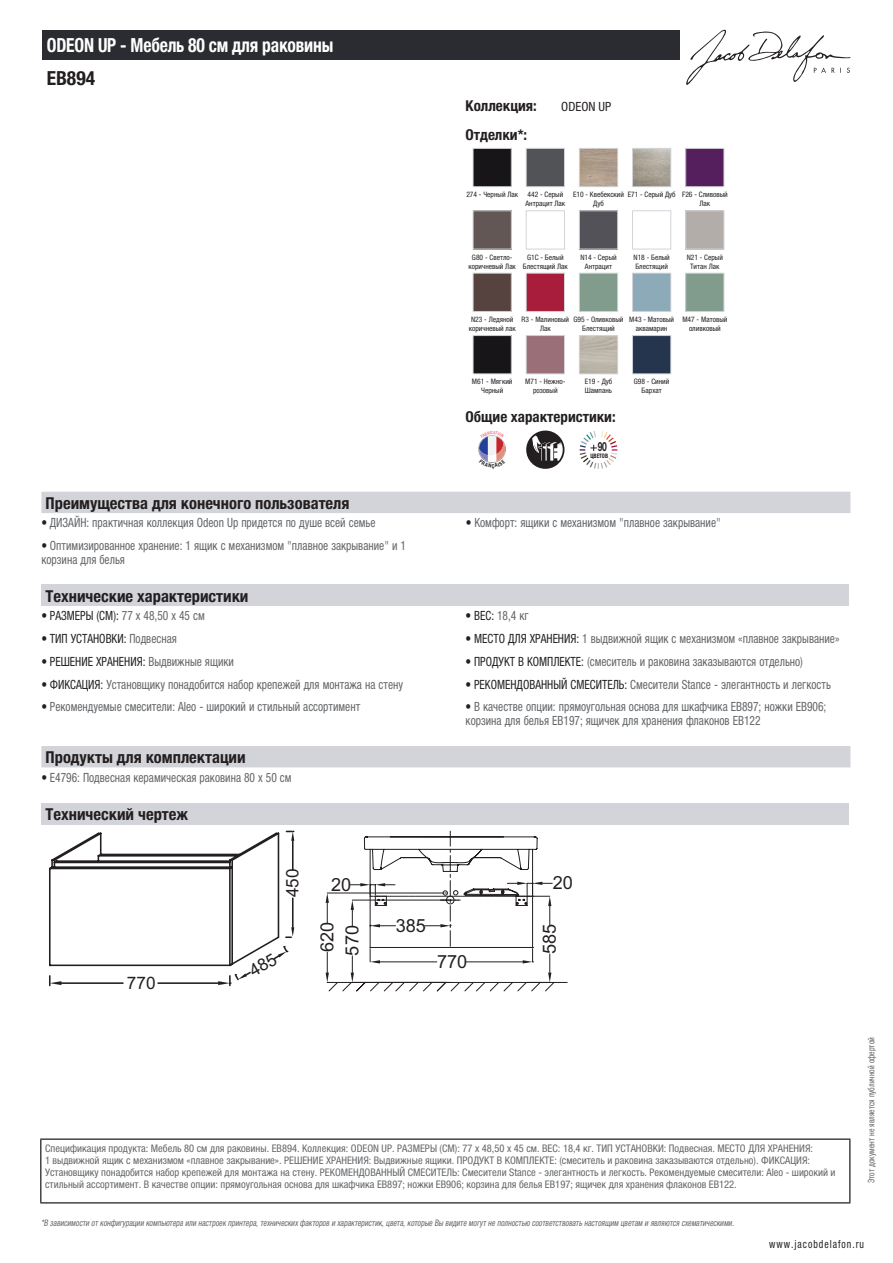
<style>
.page{position:relative;width:893px;height:1263px;background:#fff}
.page>*{position:absolute;margin:0;border:0;box-sizing:border-box;transform-origin:0 0}
.t1{font:700 condensed 19.5px "Helvetica Neue LTCYR";letter-spacing:-.01em;color:#fff;scale:.9 1}
.t2{font:700 condensed 19.5px "Helvetica Neue LTCYR";color:#231f20}
.t3{font:18.15px/25px "Arial";color:#231f20}
.t4{font:17.25px "Arial";color:#231f20}
.t5{font:700 condensed 16.5px "Helvetica Neue LTCYR";color:#231f20}
.t6{font:700 condensed 15px "Helvetica Neue LTCYR";color:#231f20}
.t7{font:condensed 12.75px/13.5px "Helvetica Neue LTCYR";color:#626568;scale:.9 1}
.t8{font:condensed 12.75px "Helvetica Neue LTCYR";color:#231f20;scale:.9 1}
.t9{font:condensed 12.75px "Helvetica Neue LTCYR";color:#231f20}
.t10{font:700 12.6px "Helvetica Neue LT Std";color:#231f20;scale:.68 1}
.t11{font:condensed 11.25px "Helvetica Neue LTCYR";letter-spacing:.1em;color:#231f20;scale:.87 1}
.t12{font:condensed 10.5px/12px "Helvetica Neue LTCYR";color:#626568}
.t13{font:italic condensed 9px "Helvetica Neue LTCYR";color:#626568;scale:.87 1}
.t14{font:condensed 9px "Helvetica Neue LTCYR";color:#626568;scale:.87 1}
.t15{font:condensed 7.5px/9px "Helvetica Neue LTCYR";color:#231f20;text-align:center}
.t16{font:700 condensed 6.15px "Helvetica Neue LTCYR";color:#231f20;scale:.89 1}
.s1{color:#231f20}
.s2{color:#626568}
</style>
<div class="page">
<svg style="left:686px;top:30px;width:164px;height:55px"></svg>
<img style="left:475px;top:150px;width:35px;height:35px">
<div style="left:473px;top:148px;width:39px;height:39px;border:1px solid #d3d4da"></div>
<img style="left:528px;top:150px;width:35px;height:35px">
<div style="left:526px;top:148px;width:39px;height:39px;border:1px solid #d3d4da"></div>
<img style="left:581px;top:150px;width:35px;height:35px">
<div style="left:579px;top:148px;width:39px;height:39px;border:1px solid #d3d4da"></div>
<img style="left:634px;top:150px;width:35px;height:35px">
<div style="left:632px;top:148px;width:39px;height:39px;border:1px solid #d3d4da"></div>
<img style="left:687px;top:150px;width:35px;height:35px">
<div style="left:685px;top:148px;width:39px;height:39px;border:1px solid #d3d4da"></div>
<img style="left:475px;top:212px;width:35px;height:35px">
<div style="left:473px;top:210px;width:39px;height:39px;border:1px solid #d3d4da"></div>
<div style="left:526px;top:210px;width:39px;height:39px;border:1px solid #d3d4da"></div>
<img style="left:581px;top:212px;width:35px;height:35px">
<div style="left:579px;top:210px;width:39px;height:39px;border:1px solid #d3d4da"></div>
<div style="left:632px;top:210px;width:39px;height:39px;border:1px solid #d3d4da"></div>
<div style="left:685px;top:210px;width:39px;height:39px;border:1px solid #d3d4da"></div>
<img style="left:475px;top:275px;width:35px;height:35px">
<div style="left:473px;top:273px;width:39px;height:39px;border:1px solid #d3d4da"></div>
<img style="left:528px;top:275px;width:35px;height:35px">
<div style="left:526px;top:273px;width:39px;height:39px;border:1px solid #d3d4da"></div>
<div style="left:579px;top:273px;width:39px;height:39px;border:1px solid #d3d4da"></div>
<div style="left:632px;top:273px;width:39px;height:39px;border:1px solid #d3d4da"></div>
<div style="left:685px;top:273px;width:39px;height:39px;border:1px solid #d3d4da"></div>
<img style="left:475px;top:337px;width:35px;height:35px">
<div style="left:473px;top:335px;width:39px;height:39px;border:1px solid #d3d4da"></div>
<div style="left:526px;top:335px;width:39px;height:39px;border:1px solid #d3d4da"></div>
<div style="left:579px;top:335px;width:39px;height:39px;border:1px solid #d3d4da"></div>
<img style="left:634px;top:337px;width:35px;height:35px">
<div style="left:632px;top:335px;width:39px;height:39px;border:1px solid #d3d4da"></div>
<svg style="left:526px;top:431px;width:38px;height:38px"></svg>
<svg style="left:580px;top:431px;width:37px;height:38px"></svg>
<div style="left:41px;top:492px;width:809px;height:21px;background:#d3d4da"></div>
<div style="left:41px;top:585px;width:808px;height:21px;background:#d3d4da"></div>
<div style="left:41px;top:746px;width:809px;height:21px;background:#d3d4da"></div>
<div style="left:41px;top:803px;width:808px;height:21px;background:#d3d4da"></div>
<hr style="left:353px;top:982px;width:214px;height:1px;background:#231f20">
<svg style="left:326px;top:831px;width:229px;height:160px"></svg>
<div style="left:43px;top:30px;width:637px;height:30px;background:#2a2c32"></div>
<hr style="left:40px;top:1138px;width:810px;height:2px;background:#040503">
<hr style="left:40px;top:1140px;width:1px;height:62px;background:#040503">
<hr style="left:849px;top:1140px;width:1px;height:62px;background:#040503">
<hr style="left:40px;top:1202px;width:810px;height:1px;background:#040503">
<svg style="left:479px;top:435px;width:26px;height:28px"></svg>
<svg style="left:49px;top:831px;width:245px;height:154px"></svg>
<h1 class="t1" style="left:47px;top:34px;width:320px">ODEON UP - Мебель 80 см для раковины</h1>
<h1 class="t2" style="left:47px;top:67px;width:50px">EB894</h1>
<p class="t6" style="left:466px;top:97px;width:73px">Коллекция:</p>
<p class="t9" style="left:561px;top:99px;width:52px">ODEON UP</p>
<p class="t6" style="left:466px;top:126px;width:63px">Отделки*:</p>
<p class="t15" style="left:466px;top:190px;width:53px">274 - Черный Лак</p>
<p class="t15" style="left:525px;top:190px;width:41px;text-align:left">442 - Серый<br>Антрацит Лак</p>
<p class="t15" style="left:573px;top:190px;width:52px">E10 - Квебекский<br>Дуб</p>
<p class="t15" style="left:699px;top:190px;width:30px;text-align:left;text-indent:-72px">E71 - Серый Дуб F26 - Сливовый<br>Лак</p>
<p class="t15" style="left:468px;top:252px;width:49px">G80 - Светло&shy;коричневый Лак</p>
<p class="t15" style="left:523px;top:252px;width:47px">G1C - Белый<br>Блестящий Лак</p>
<p class="t15" style="left:580px;top:252px;width:38px">N14 - Серый<br>Антрацит</p>
<p class="t15" style="left:633px;top:252px;width:38px;text-align:left">N18 - Белый<br>Блестящий</p>
<p class="t15" style="left:687px;top:252px;width:38px">N21 - Серый<br>Титан Лак</p>
<p class="t15" style="left:469px;top:315px;width:49px">N23 - Ледяной коричневый лак</p>
<p class="t15" style="left:522px;top:315px;width:49px">R3 - Малиновый<br>Лак</p>
<p class="t15" style="left:573px;top:315px;width:51px">G95 - Оливковый<br>Блестящий</p>
<p class="t15" style="left:629px;top:315px;width:46px">M43 - Матовый аквамарин</p>
<p class="t15" style="left:682px;top:315px;width:46px">M47 - Матовый оливковый</p>
<p class="t15" style="left:472px;top:377px;width:42px">M61 - Мягкий<br>Черный</p>
<p class="t15" style="left:525px;top:377px;width:42px">M71 - Нежно&shy;розовый</p>
<p class="t15" style="left:585px;top:377px;width:29px;text-align:left">E19 - Дуб<br>Шампань</p>
<p class="t15" style="left:634px;top:377px;width:37px">G98 - Синий<br>Бархат</p>
<p class="t6" style="left:466px;top:408px;width:152px">Общие характеристики:</p>
<p class="t16" style="left:590px;top:452px;width:21px">ЦВЕТОВ</p>
<p class="t10" style="left:598px;top:439px;width:15px">90</p>
<p class="t5" style="left:46px;top:494px;width:305px">Преимущества для конечного пользователя</p>
<p class="t7" style="left:41px;top:516px;width:373px"><span class="s1">•</span> ДИЗАЙН: практичная коллекция Odeon Up придется по душе всей семье</p>
<p class="t7" style="left:466px;top:516px;width:285px"><span class="s1">•</span> Комфорт: ящики с механизмом "плавное закрывание"</p>
<p class="t7" style="left:41px;top:539px;width:407px"><span class="s1">•</span> Оптимизированное хранение: 1 ящик с механизмом "плавное закрывание" и 1 корзина для белья</p>
<p class="t5" style="left:46px;top:587px;width:204px">Технические характеристики</p>
<p class="t8" style="left:41px;top:609px;width:183px">• РАЗМЕРЫ (СМ): <span class="s2">77 x 48,50 x 45 см</span></p>
<p class="t7" style="left:466px;top:609px;width:72px"><span class="s1">• ВЕС:</span> 18,4 кг</p>
<p class="t8" style="left:41px;top:631px;width:152px">• ТИП УСТАНОВКИ: <span class="s2">Подвесная</span></p>
<p class="t7" style="left:466px;top:632px;width:417px"><span class="s1">• МЕСТО ДЛЯ ХРАНЕНИЯ:</span> 1 выдвижной ящик с механизмом «плавное закрывание»</p>
<p class="t8" style="left:41px;top:654px;width:215px">• РЕШЕНИЕ ХРАНЕНИЯ: <span class="s2">Выдвижные ящики</span></p>
<p class="t7" style="left:466px;top:655px;width:376px"><span class="s1">• ПРОДУКТ В КОМПЛЕКТЕ:</span> (смеситель и раковина заказываются отдельно)</p>
<p class="t7" style="left:41px;top:677px;width:403px"><span class="s1">• ФИКСАЦИЯ:</span> Установщику понадобится набор крепежей для монтажа на стену</p>
<p class="t7" style="left:466px;top:677px;width:407px"><span class="s1">• РЕКОМЕНДОВАННЫЙ СМЕСИТЕЛЬ:</span> Смесители Stance - элегантность и легкость</p>
<p class="t7" style="left:41px;top:700px;width:356px"><span class="s1">•</span> Рекомендуемые смесители: Aleo - широкий и стильный ассортимент</p>
<p class="t7" style="left:466px;top:700px;width:402px"><span class="s1">•</span> В качестве опции: прямоугольная основа для шкафчика EB897; ножки EB906; корзина для белья EB197; ящичек для хранения флаконов EB122</p>
<p class="t5" style="left:46px;top:748px;width:202px">Продукты для комплектации</p>
<p class="t7" style="left:41px;top:770px;width:279px"><span class="s1">•</span> E4796: Подвесная керамическая раковина 80 х 50 см</p>
<p class="t5" style="left:46px;top:805px;width:144px">Технический чертеж</p>
<h3 class="t4" style="left:127px;top:971px;width:30px">770</h3>
<h3 class="t4" style="left:281px;top:897px;width:30px;rotate:-90deg">450</h3>
<h2 class="t3" style="left:331px;top:872px;width:22px">20</h2>
<h2 class="t3" style="left:553px;top:871px;width:22px">20</h2>
<h2 class="t3" style="left:315px;top:955px;width:35px;rotate:-90deg">620<br>570</h2>
<h2 class="t3" style="left:537px;top:954px;width:32px;rotate:-90deg">585</h2>
<h2 class="t3" style="left:396px;top:913px;width:32px">385</h2>
<h2 class="t3" style="left:437px;top:949px;width:32px">770</h2>
<p class="t12" style="left:45px;top:1142px;width:792px">Спецификация продукта: Мебель 80 см для раковины. EB894. Коллекция: ODEON UP. РАЗМЕРЫ (СМ): 77 x 48,50 x 45 см. ВЕС: 18,4 кг. ТИП УСТАНОВКИ: Подвесная. МЕСТО ДЛЯ ХРАНЕНИЯ:<br>1 выдвижной ящик с механизмом «плавное закрывание». РЕШЕНИЕ ХРАНЕНИЯ: Выдвижные ящики. ПРОДУКТ В КОМПЛЕКТЕ: (смеситель и раковина заказываются отдельно). ФИКСАЦИЯ:<br>Установщику понадобится набор крепежей для монтажа на стену. РЕКОМЕНДОВАННЫЙ СМЕСИТЕЛЬ: Смесители Stance - элегантность и легкость. Рекомендуемые смесители: Aleo - широкий и стильный ассортимент. В качестве опции: прямоугольная основа для шкафчика EB897; ножки EB906; корзина для белья EB197; ящичек для хранения флаконов EB122.</p>
<p class="t13" style="left:41px;top:1218px;width:800px">*В зависимости отконфигурации компьютера или настроек принтера,техническихфакторов и характеристик,цвета,которые Вы видите могутне полностью соответствоватьнастоящим цветам и являются схематическими.</p>
<p class="t14" style="left:866px;top:1183px;width:169px;rotate:-90deg">Этот документ не является публичной офертой</p>
<p class="t11" style="left:769px;top:1237px;width:110px">www.jacobdelafon.ru</p>
</div>
